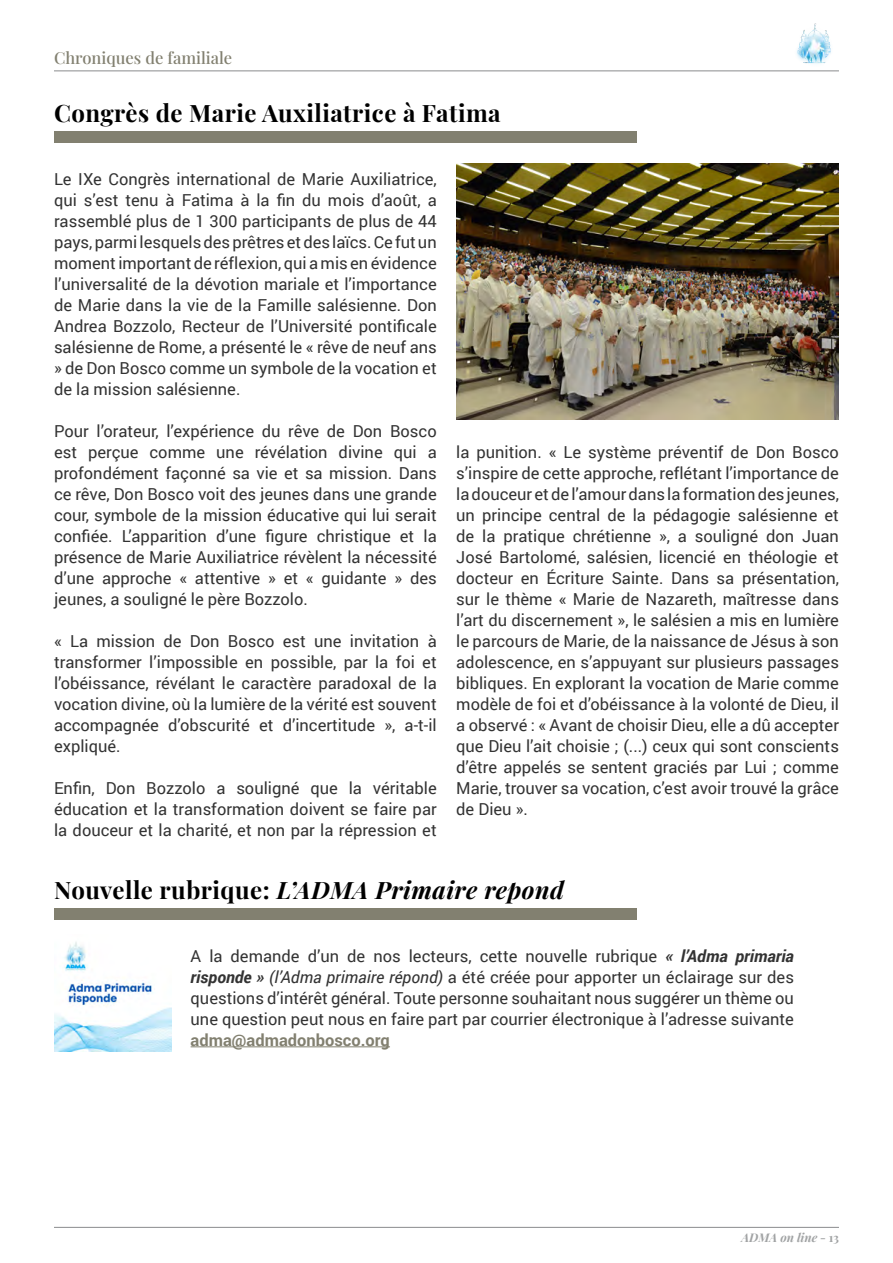
<style>
.page{position:relative;width:893px;height:1263px;background:#fff}
.page>*{position:absolute;margin:0;border:0;box-sizing:border-box;transform-origin:0 0}
.t1{font:italic 700 24px "Playfair Display";letter-spacing:.02em;color:#000}
.t2{font:700 24px "Playfair Display";letter-spacing:.02em;color:#000}
.t3{font:16.5px/21px "Roboto";color:#333;text-align:justify}
.t4{font:500 16.5px "Playfair Display";color:#828070}
.t5{font:italic 700 12px "Playfair Display";color:#a1a3a4}
.s1{font-style:normal}
.s2{font-weight:700;font-style:italic}
.s3{font-style:italic}
.s4{font-weight:700;color:#828070}
</style>
<div class="page">
<hr style="left:54px;top:1227px;width:785px;height:1px;background:#8a8c8e">
<hr style="left:54px;top:71px;width:785px;height:1px;background:#8a8c8e">
<img style="left:791px;top:23px;width:48px;height:48px">
<div style="left:54px;top:131px;width:582px;height:11px;background:#828070"></div>
<img style="left:456px;top:164px;width:383px;height:255px">
<div style="left:54px;top:908px;width:582px;height:12px;background:#828070"></div>
<hr style="left:191px;top:1046px;width:199px;height:1px;background:#828070">
<img style="left:54px;top:942px;width:117px;height:110px">
<p class="t4" style="left:54px;top:45px;width:180px">Chroniques de familiale</p>
<p class="t2" style="left:54px;top:94px;width:448px">Congrès de Marie Auxiliatrice à Fatima</p>
<p class="t3" style="left:54px;top:168px;width:384px">Le IXe Congrès international de Marie Auxiliatrice, qui s’est tenu à Fatima à la fin du mois d’août, a rassemblé plus de 1 300 participants de plus de 44 pays, parmi lesquels des prêtres et des laïcs. Ce fut un moment important de réflexion, qui a mis en évidence l’universalité de la dévotion mariale et l’importance de Marie dans la vie de la Famille salésienne. Don Andrea Bozzolo, Recteur de l’Université pontificale salésienne de Rome, a présenté le « rêve de neuf ans » de Don Bosco comme un symbole de la vocation et de la mission salésienne.</p>
<p class="t3" style="left:54px;top:420px;width:384px">Pour l’orateur, l’expérience du rêve de Don Bosco est perçue comme une révélation divine qui a profondément façonné sa vie et sa mission. Dans ce rêve, Don Bosco voit des jeunes dans une grande cour, symbole de la mission éducative qui lui serait confiée. L’apparition d’une figure christique et la présence de Marie Auxiliatrice révèlent la nécessité d’une approche « attentive » et « guidante » des jeunes, a souligné le père Bozzolo.</p>
<p class="t3" style="left:54px;top:630px;width:384px">« La mission de Don Bosco est une invitation à transformer l’impossible en possible, par la foi et l’obéissance, révélant le caractère paradoxal de la vocation divine, où la lumière de la vérité est souvent accompagnée d’obscurité et d’incertitude », a-t-il expliqué.</p>
<p class="t3" style="left:54px;top:777px;width:384px">Enfin, Don Bozzolo a souligné que la véritable éducation et la transformation doivent se faire par la douceur et la charité, et non par la répression et</p>
<p class="t3" style="left:456px;top:441px;width:384px">la punition. « Le système préventif de Don Bosco s’inspire de cette approche, reflétant l’importance de la douceur et de l’amour dans la formation des jeunes, un principe central de la pédagogie salésienne et de la pratique chrétienne », a souligné don Juan José Bartolomé, salésien, licencié en théologie et docteur en Écriture Sainte. Dans sa présentation, sur le thème « Marie de Nazareth, maîtresse dans l’art du discernement », le salésien a mis en lumière le parcours de Marie, de la naissance de Jésus à son adolescence, en s’appuyant sur plusieurs passages bibliques. En explorant la vocation de Marie comme modèle de foi et d’obéissance à la volonté de Dieu, il a observé : « Avant de choisir Dieu, elle a dû accepter que Dieu l’ait choisie ; (...) ceux qui sont conscients d’être appelés se sentent graciés par Lui ; comme Marie, trouver sa vocation, c’est avoir trouvé la grâce de Dieu ».</p>
<p class="t1" style="left:54px;top:870px;width:511px"><span class="s1">Nouvelle rubrique:</span> L’ADMA Primaire repond</p>
<p class="t3" style="left:191px;top:945px;width:605px">A la demande d’un de nos lecteurs, cette nouvelle rubrique <span class="s2">« l’Adma primaria risponde »</span> <span class="s3">(l’Adma primaire répond)</span> a été créée pour apporter un éclairage sur des questions d’intérêt général. Toute personne souhaitant nous suggérer un thème ou une question peut nous en faire part par courrier électronique à l’adresse suivante <span class="s4">adma@admadonbosco.org</span></p>
<p class="t5" style="left:741px;top:1228px;width:99px">ADMA on line <span class="s1">- 13</span></p>
</div>
